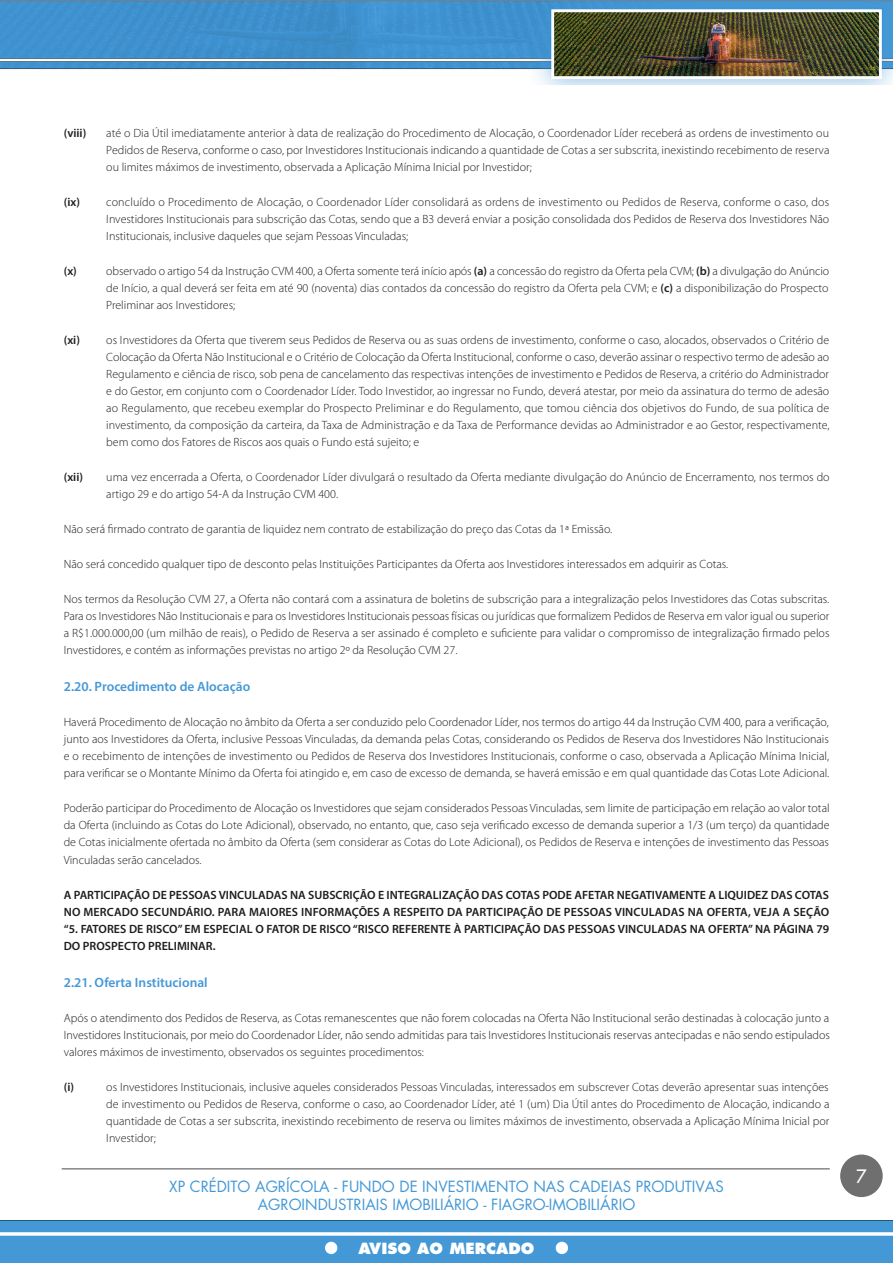
<style>
.page{position:relative;width:893px;height:1263px;background:#fff}
.page>*{position:absolute;margin:0;border:0;box-sizing:border-box;transform-origin:0 0}
.t1{font:500 18px "Futura PRO";color:#fff}
.t2{font:15px/18px "Futura PRO";color:#4498d6;text-align:center}
.t3{font:800 15px "Futura PRO";color:#fff}
.t4{font:600 13.5px "Myriad Pro";color:#4498d6}
.t5{font:300 12px/17.1px "Myriad Pro";color:#1d1d1b;text-align:justify}
.t6{font:600 12px/17.1px "Myriad Pro";color:#1d1d1b;text-align:justify}
.s1{font-weight:600}
</style>
<div class="page">
<img style="left:0;top:0;width:893px;height:85px">
<img style="left:0;top:1220px;width:893px;height:43px">
<hr style="left:62px;top:1168px;width:768px;height:1px;background:#878787">
<div style="left:325px;top:1242px;width:12px;height:12px;background:#fff;border-radius:50%"></div>
<div style="left:556px;top:1242px;width:12px;height:12px;background:#fff;border-radius:50%"></div>
<div style="left:840px;top:1154px;width:43px;height:43px;background:#706f6f;border-radius:50%"></div>
<p class="t6" style="left:64px;top:124px;width:24px">(viii)</p>
<p class="t5" style="left:106px;top:124px;width:725px">até o Dia Útil imediatamente anterior à data de realização do Procedimento de Alocação, o Coordenador Líder receberá as ordens de investimento ou Pedidos de Reserva, conforme o caso, por Investidores Institucionais indicando a quantidade de Cotas a ser subscrita, inexistindo recebimento de reserva ou limites máximos de investimento, observada a Aplicação Mínima Inicial por Investidor;</p>
<p class="t5" style="left:106px;top:193px;width:724px;text-indent:-43px"><span class="s1">(ix)</span> concluído o Procedimento de Alocação, o Coordenador Líder consolidará as ordens de investimento ou Pedidos de Reserva, conforme o caso, dos Investidores Institucionais para subscrição das Cotas, sendo que a B3 deverá enviar a posição consolidada dos Pedidos de Reserva dos Investidores Não Institucionais, inclusive daqueles que sejam Pessoas Vinculadas;</p>
<p class="t6" style="left:64px;top:262px;width:15px">(x)</p>
<p class="t5" style="left:106px;top:262px;width:724px">observado o artigo 54 da Instrução CVM 400, a Oferta somente terá início após <span class="s1">(a)</span> a concessão do registro da Oferta pela CVM; <span class="s1">(b)</span> a divulgação do Anúncio de Início, a qual deverá ser feita em até 90 (noventa) dias contados da concessão do registro da Oferta pela CVM; e <span class="s1">(c)</span> a disponibilização do Prospecto Preliminar aos Investidores;</p>
<p class="t5" style="left:106px;top:331px;width:725px;text-indent:-43px"><span class="s1">(xi)</span> os Investidores da Oferta que tiverem seus Pedidos de Reserva ou as suas ordens de investimento, conforme o caso, alocados, observados o Critério de Colocação da Oferta Não Institucional e o Critério de Colocação da Oferta Institucional, conforme o caso, deverão assinar o respectivo termo de adesão ao Regulamento e ciência de risco, sob pena de cancelamento das respectivas intenções de investimento e Pedidos de Reserva, a critério do Administrador e do Gestor, em conjunto com o Coordenador Líder. Todo Investidor, ao ingressar no Fundo, deverá atestar, por meio da assinatura do termo de adesão ao Regulamento, que recebeu exemplar do Prospecto Preliminar e do Regulamento, que tomou ciência dos objetivos do Fundo, de sua política de investimento, da composição da carteira, da Taxa de Administração e da Taxa de Performance devidas ao Administrador e ao Gestor, respectivamente, bem como dos Fatores de Riscos aos quais o Fundo está sujeito; e</p>
<p class="t6" style="left:64px;top:468px;width:21px">(xii)</p>
<p class="t5" style="left:106px;top:469px;width:725px">uma vez encerrada a Oferta, o Coordenador Líder divulgará o resultado da Oferta mediante divulgação do Anúncio de Encerramento, nos termos do artigo 29 e do artigo 54-A da Instrução CVM 400.</p>
<p class="t5" style="left:64px;top:521px;width:550px">Não será firmado contrato de garantia de liquidez nem contrato de estabilização do preço das Cotas da 1ª Emissão.</p>
<p class="t5" style="left:64px;top:556px;width:666px">Não será concedido qualquer tipo de desconto pelas Instituições Participantes da Oferta aos Investidores interessados em adquirir as Cotas.</p>
<p class="t5" style="left:64px;top:591px;width:767px">Nos termos da Resolução CVM 27, a Oferta não contará com a assinatura de boletins de subscrição para a integralização pelos Investidores das Cotas subscritas.<br>Para os Investidores Não Institucionais e para os Investidores Institucionais pessoas físicas ou jurídicas que formalizem Pedidos de Reserva em valor igual ou superior a R$1.000.000,00 (um milhão de reais), o Pedido de Reserva a ser assinado é completo e suficiente para validar o compromisso de integralização firmado pelos Investidores, e contém as informações previstas no artigo 2º da Resolução CVM 27.</p>
<p class="t4" style="left:64px;top:678px;width:188px">2.20. Procedimento de Alocação</p>
<p class="t5" style="left:64px;top:714px;width:767px">Haverá Procedimento de Alocação no âmbito da Oferta a ser conduzido pelo Coordenador Líder, nos termos do artigo 44 da Instrução CVM 400, para a verificação, junto aos Investidores da Oferta, inclusive Pessoas Vinculadas, da demanda pelas Cotas, considerando os Pedidos de Reserva dos Investidores Não Institucionais e o recebimento de intenções de investimento ou Pedidos de Reserva dos Investidores Institucionais, conforme o caso, observada a Aplicação Mínima Inicial, para verificar se o Montante Mínimo da Oferta foi atingido e, em caso de excesso de demanda, se haverá emissão e em qual quantidade das Cotas Lote Adicional.</p>
<p class="t5" style="left:64px;top:800px;width:767px">Poderão participar do Procedimento de Alocação os Investidores que sejam considerados Pessoas Vinculadas, sem limite de participação em relação ao valor total da Oferta (incluindo as Cotas do Lote Adicional), observado, no entanto, que, caso seja verificado excesso de demanda superior a 1/3 (um terço) da quantidade de Cotas inicialmente ofertada no âmbito da Oferta (sem considerar as Cotas do Lote Adicional), os Pedidos de Reserva e intenções de investimento das Pessoas Vinculadas serão cancelados.</p>
<p class="t6" style="left:64px;top:886px;width:767px">A PARTICIPAÇÃO DE PESSOAS VINCULADAS NA SUBSCRIÇÃO E INTEGRALIZAÇÃO DAS COTAS PODE AFETAR NEGATIVAMENTE A LIQUIDEZ DAS COTAS NO MERCADO SECUNDÁRIO. PARA MAIORES INFORMAÇÕES A RESPEITO DA PARTICIPAÇÃO DE PESSOAS VINCULADAS NA OFERTA, VEJA A SEÇÃO “5. FATORES DE RISCO” EM ESPECIAL O FATOR DE RISCO “RISCO REFERENTE À PARTICIPAÇÃO DAS PESSOAS VINCULADAS NA OFERTA” NA PÁGINA 79<br>DO PROSPECTO PRELIMINAR.</p>
<p class="t4" style="left:64px;top:973px;width:145px">2.21. Oferta Institucional</p>
<p class="t5" style="left:64px;top:1009px;width:768px">Após o atendimento dos Pedidos de Reserva, as Cotas remanescentes que não forem colocadas na Oferta Não Institucional serão destinadas à colocação junto a Investidores Institucionais, por meio do Coordenador Líder, não sendo admitidas para tais Investidores Institucionais reservas antecipadas e não sendo estipulados valores máximos de investimento, observados os seguintes procedimentos:</p>
<p class="t6" style="left:64px;top:1078px;width:12px">(i)</p>
<p class="t5" style="left:106px;top:1078px;width:725px">os Investidores Institucionais, inclusive aqueles considerados Pessoas Vinculadas, interessados em subscrever Cotas deverão apresentar suas intenções de investimento ou Pedidos de Reserva, conforme o caso, ao Coordenador Líder, até 1 (um) Dia Útil antes do Procedimento de Alocação, indicando a quantidade de Cotas a ser subscrita, inexistindo recebimento de reserva ou limites máximos de investimento, observada a Aplicação Mínima Inicial por Investidor;</p>
<p class="t2" style="left:169px;top:1177px;width:556px">XP CRÉDITO AGRÍCOLA - FUNDO DE INVESTIMENTO NAS CADEIAS PRODUTIVAS<br>AGROINDUSTRIAIS IMOBILIÁRIO - FIAGRO-IMOBILIÁRIO</p>
<p class="t3" style="left:359px;top:1239px;width:177px">AVISO AO MERCADO</p>
<h1 class="t1" style="left:856px;top:1165px;width:12px">7</h1>
</div>
